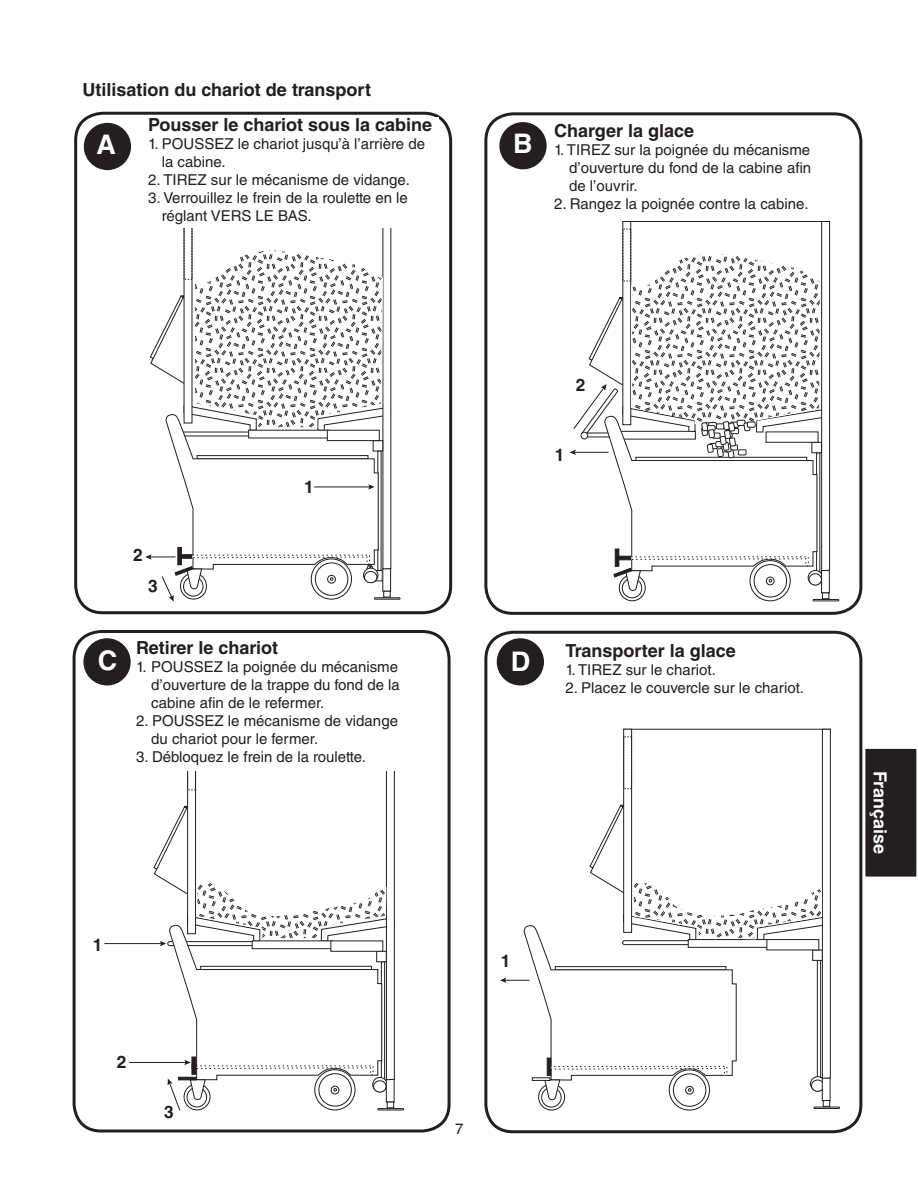
<style>
.page{position:relative;width:918px;height:1188px;background:#fff}
.page>*{position:absolute;margin:0;border:0;box-sizing:border-box;transform-origin:0 0}
.t1{font:700 27px "Helvetica LT Std";color:#fff}
.t2{font:700 18px "Helvetica LT Std";color:#231f20}
.t3{font:700 18px "Helvetica LT Std";color:#fff}
.t4{font:700 17.25px "Helvetica LT Std";color:#231f20}
.t5{font:15px/18px "Helvetica LT Std";color:#231f20}
</style>
<div class="page">
<div style="left:865px;top:748px;width:52px;height:129px;background:#231f20"></div>
<div style="left:864px;top:747px;width:54px;height:131px;border:2px solid #fff"></div>
<div style="left:484px;top:631px;width:378px;height:502px;border:3px solid #231f20;border-radius:27px"></div>
<div style="left:73px;top:630px;width:378px;height:502px;border:3px solid #231f20;border-radius:27px"></div>
<div style="left:484px;top:112px;width:378px;height:503px;border:3px solid #231f20;border-radius:27px"></div>
<div style="left:74px;top:112px;width:378px;height:502px;border:3px solid #231f20;border-radius:27px"></div>
<svg style="left:145px;top:249px;width:255px;height:352px"></svg>
<svg style="left:619px;top:221px;width:212px;height:378px"></svg>
<div style="left:623px;top:221px;width:8px;height:204px;background:#fff"></div>
<div style="left:622px;top:221px;width:9px;height:204px;border:1px solid #231f20"></div>
<div style="left:822px;top:221px;width:8px;height:350px;background:#fff"></div>
<div style="left:821px;top:221px;width:9px;height:350px;border:1px solid #231f20"></div>
<div style="left:622px;top:229px;width:9px;height:52px;border:1px dashed #231f20"></div>
<div style="left:813px;top:599px;width:26px;height:2px;border:1px solid #231f20"></div>
<svg style="left:750px;top:561px;width:40px;height:40px"></svg>
<div style="left:750px;top:560px;width:41px;height:41px;border:1px solid #231f20;border-radius:50%"></div>
<svg style="left:754px;top:565px;width:33px;height:32px"></svg>
<div style="left:754px;top:564px;width:33px;height:33px;border:1px solid #231f20;border-radius:50%"></div>
<svg style="left:619px;top:575px;width:26px;height:26px"></svg>
<div style="left:619px;top:574px;width:27px;height:27px;border:1px solid #231f20;border-radius:50%"></div>
<div style="left:622px;top:578px;width:20px;height:20px;background:#fff;border-radius:50%"></div>
<div style="left:622px;top:578px;width:20px;height:20px;border:1px solid #231f20;border-radius:50%"></div>
<svg style="left:570px;top:252px;width:260px;height:339px"></svg>
<div style="left:85px;top:124px;width:45px;height:45px;background:#231f20;border-radius:50%"></div>
<div style="left:84px;top:123px;width:47px;height:47px;border:2px solid #231f20;border-radius:50%"></div>
<svg style="left:153px;top:771px;width:233px;height:174px"></svg>
<div style="left:188px;top:730px;width:8px;height:204px;background:#fff"></div>
<div style="left:187px;top:730px;width:9px;height:204px;border:1px solid #231f20"></div>
<div style="left:386px;top:730px;width:9px;height:350px;border:1px solid #231f20"></div>
<div style="left:187px;top:738px;width:9px;height:52px;border:1px dashed #231f20"></div>
<div style="left:378px;top:1108px;width:26px;height:2px;border:1px solid #231f20"></div>
<hr style="left:104px;top:943px;width:58px;height:1px;background:#231f20">
<hr style="left:129px;top:1062px;width:57px;height:1px;background:#231f20">
<svg style="left:160px;top:881px;width:235px;height:230px"></svg>
<svg style="left:589px;top:729px;width:242px;height:378px"></svg>
<div style="left:624px;top:729px;width:8px;height:203px;background:#fff"></div>
<div style="left:623px;top:729px;width:9px;height:204px;border:1px solid #231f20"></div>
<div style="left:822px;top:729px;width:8px;height:349px;background:#fff"></div>
<div style="left:822px;top:729px;width:9px;height:350px;border:1px solid #231f20"></div>
<div style="left:623px;top:736px;width:9px;height:53px;border:1px dashed #231f20"></div>
<div style="left:814px;top:1107px;width:26px;height:2px;border:1px solid #231f20"></div>
<svg style="left:669px;top:1070px;width:41px;height:40px"></svg>
<div style="left:669px;top:1070px;width:41px;height:40px;border:1px solid #231f20;border-radius:50%"></div>
<div style="left:673px;top:1073px;width:33px;height:34px;border:1px solid #231f20;border-radius:50%"></div>
<svg style="left:539px;top:1084px;width:26px;height:26px"></svg>
<div style="left:538px;top:1084px;width:27px;height:26px;border:1px solid #231f20;border-radius:50%"></div>
<div style="left:541px;top:1087px;width:21px;height:20px;border:1px solid #231f20;border-radius:50%"></div>
<svg style="left:501px;top:881px;width:330px;height:225px"></svg>
<div style="left:147px;top:117px;width:292px;height:111px;background:#fff"></div>
<div style="left:135px;top:640px;width:282px;height:131px;background:#fff"></div>
<div style="left:500px;top:123px;width:46px;height:46px;background:#231f20;border-radius:50%"></div>
<div style="left:499px;top:122px;width:48px;height:47px;border:2px solid #231f20;border-radius:50%"></div>
<div style="left:84px;top:639px;width:46px;height:46px;background:#231f20;border-radius:50%"></div>
<div style="left:83px;top:638px;width:48px;height:48px;border:2px solid #231f20;border-radius:50%"></div>
<div style="left:498px;top:639px;width:45px;height:46px;background:#231f20;border-radius:50%"></div>
<div style="left:497px;top:638px;width:47px;height:48px;border:2px solid #231f20;border-radius:50%"></div>
<p class="t2" style="left:82px;top:79px;width:290px">Utilisation du chariot de transport</p>
<h1 class="t1" style="left:96px;top:128px;width:21px">A</h1>
<p class="t2" style="left:148px;top:114px;width:285px">Pousser le chariot sous la cabine</p>
<p class="t5" style="left:162px;top:135px;width:265px;text-indent:-14px">1. POUSSEZ le chariot jusqu’à l’arrière de la cabine.</p>
<p class="t5" style="left:148px;top:171px;width:263px">2. TIREZ sur le mécanisme de vidange.</p>
<p class="t5" style="left:162px;top:189px;width:248px;text-indent:-14px">3. Verrouillez le frein de la roulette en le réglant VERS LE BAS.</p>
<h1 class="t1" style="left:513px;top:128px;width:21px">B</h1>
<p class="t2" style="left:554px;top:119px;width:141px">Charger la glace</p>
<p class="t5" style="left:569px;top:140px;width:244px;text-align:justify;text-indent:-15px">1. TIREZ sur la poignée du mécanisme d’ouverture du fond de la cabine afin de l’ouvrir.</p>
<p class="t5" style="left:554px;top:194px;width:256px">2. Rangez la poignée contre la cabine.</p>
<p class="t4" style="left:133px;top:544px;width:11px">2</p>
<p class="t4" style="left:148px;top:575px;width:11px">3</p>
<p class="t4" style="left:304px;top:476px;width:11px">1</p>
<p class="t2" style="left:136px;top:637px;width:143px">Retirer le chariot</p>
<p class="t5" style="left:151px;top:658px;width:250px;text-indent:-15px">1. POUSSEZ la poignée du mécanisme d’ouverture de la trappe du fond de la cabine afin de le refermer.</p>
<p class="t5" style="left:151px;top:712px;width:248px;text-indent:-15px">2. POUSSEZ le mécanisme de vidange du chariot pour le fermer.</p>
<p class="t5" style="left:136px;top:748px;width:231px">3. Débloquez le frein de la roulette.</p>
<h1 class="t1" style="left:98px;top:644px;width:21px">C</h1>
<h1 class="t1" style="left:511px;top:645px;width:21px">D</h1>
<p class="t4" style="left:576px;top:375px;width:11px">2</p>
<p class="t4" style="left:555px;top:444px;width:11px">1</p>
<p class="t2" style="left:565px;top:640px;width:172px">Transporter la glace</p>
<p class="t5" style="left:565px;top:661px;width:152px">1. TIREZ sur le chariot.</p>
<p class="t5" style="left:565px;top:679px;width:240px">2. Placez le couvercle sur le chariot.</p>
<p class="t4" style="left:93px;top:935px;width:11px">1</p>
<p class="t4" style="left:117px;top:1051px;width:11px">2</p>
<p class="t4" style="left:164px;top:1102px;width:11px">3</p>
<p class="t4" style="left:501px;top:951px;width:11px">1</p>
<p class="t5" style="left:455px;top:1120px;width:10px">7</p>
<p class="t3" style="left:891px;top:771px;width:84px;rotate:90deg">Française</p>
</div>
